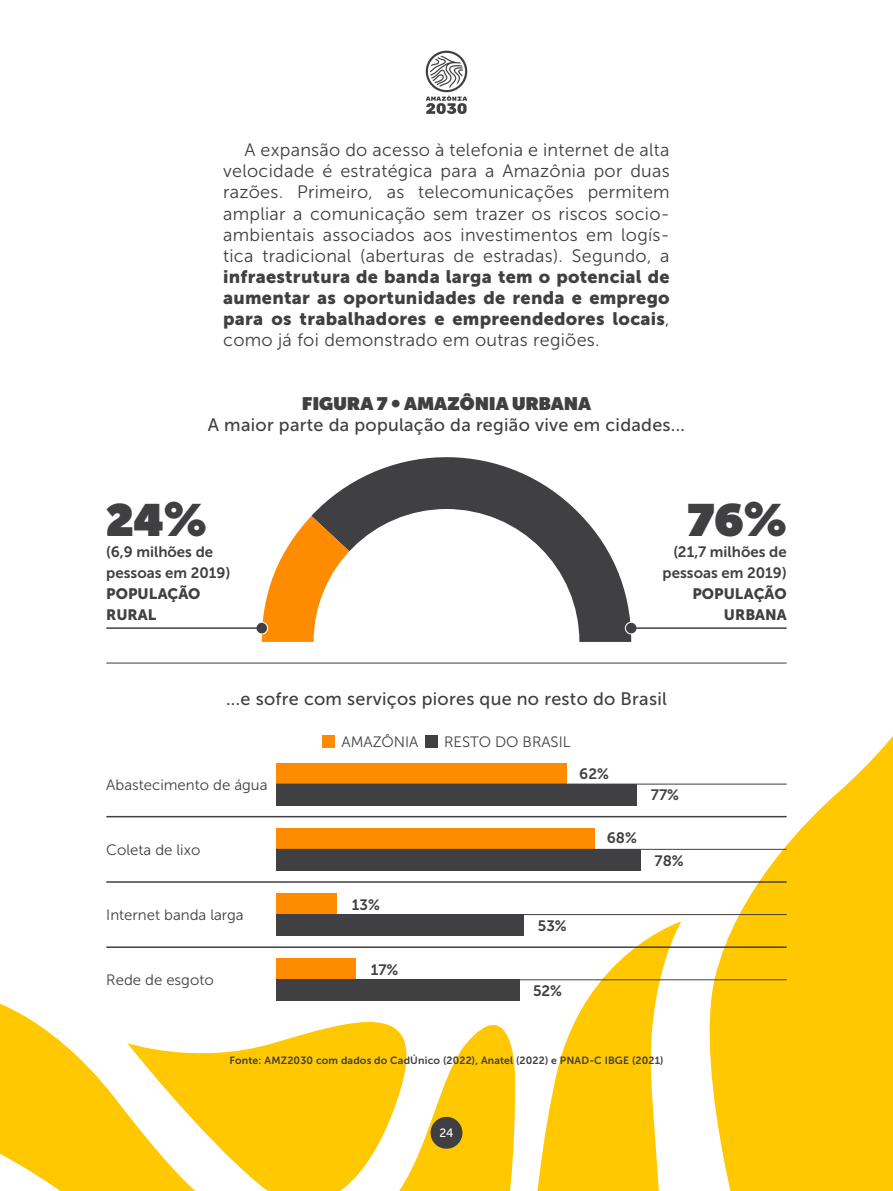
<style>
.page{position:relative;width:893px;height:1191px;background:#fff}
.page>*{position:absolute;margin:0;border:0;box-sizing:border-box;transform-origin:0 0}
.t1{font:900 45px "Museo Sans Display";color:#404042}
.t2{font:18px/21.1px "Museo Sans 300";letter-spacing:.015em;color:#404042;text-align:justify}
.t3{font:18px "Museo Sans 500";letter-spacing:.015em;color:#404042}
.t4{font:900 18px "Museo Sans Display";letter-spacing:.015em;color:#404042}
.t5{font:15px "Museo Sans 300";color:#404042}
.t6{font:15px/21px "Museo Sans 700";color:#404042}
.t7{font:15px "Museo Sans 900";color:#404042}
.t8{font:12px "Museo Sans 500";color:#fff}
.t9{font:10.5px "Museo Sans 700";letter-spacing:.015em;color:#404042}
.s1{font-family:"Museo Sans 900"}
</style>
<div class="page">
<svg style="left:262px;top:663px;width:369px;height:155px"></svg>
<svg style="left:311px;top:457px;width:320px;height:185px;fill:#404042"></svg>
<svg style="left:262px;top:516px;width:141px;height:126px"></svg>
<div style="left:314px;top:509px;width:265px;height:266px;background:#fff;border-radius:50%"></div>
<svg style="left:694px;top:736px;width:199px;height:455px;fill:#ffc800"></svg>
<svg style="left:276px;top:921px;width:405px;height:270px"></svg>
<svg style="left:0;top:1001px;width:518px;height:190px;fill:#ffc800"></svg>
<svg style="left:127px;top:1001px;width:300px;height:190px;fill:#ffc800"></svg>
<hr style="left:106px;top:881px;width:681px;height:1px;background:#404042">
<hr style="left:106px;top:946px;width:681px;height:2px;background:#404042">
<div style="left:276px;top:828px;width:318px;height:21px;background:#ff8c00"></div>
<div style="left:276px;top:849px;width:365px;height:21px;background:#404042"></div>
<hr style="left:276px;top:849px;width:511px;height:1px;background:#404042">
<hr style="left:106px;top:816px;width:681px;height:1px;background:#404042">
<hr style="left:106px;top:662px;width:681px;height:1px;background:#404042">
<svg style="left:255px;top:622px;width:13px;height:12px"></svg>
<div style="left:276px;top:958px;width:80px;height:21px;background:#ff8c00"></div>
<div style="left:276px;top:979px;width:244px;height:22px;background:#404042"></div>
<svg style="left:625px;top:622px;width:13px;height:12px"></svg>
<div style="left:256px;top:623px;width:11px;height:10px;background:#404042;border-radius:50%"></div>
<div style="left:626px;top:623px;width:10px;height:10px;background:#404042;border-radius:50%"></div>
<div style="left:276px;top:763px;width:290px;height:21px;background:#ff8c00"></div>
<hr style="left:276px;top:979px;width:511px;height:1px;background:#404042">
<div style="left:276px;top:784px;width:361px;height:21px;background:#404042"></div>
<hr style="left:276px;top:783px;width:511px;height:1px;background:#404042">
<div style="left:322px;top:734px;width:13px;height:13px;background:#ff8c00"></div>
<div style="left:425px;top:734px;width:13px;height:13px;background:#404042"></div>
<div style="left:276px;top:893px;width:61px;height:21px;background:#ff8c00"></div>
<div style="left:276px;top:914px;width:248px;height:21px;background:#404042"></div>
<hr style="left:276px;top:914px;width:511px;height:1px;background:#404042">
<hr style="left:106px;top:627px;width:156px;height:2px;background:#404042">
<hr style="left:631px;top:627px;width:156px;height:2px;background:#404042">
<svg style="left:426px;top:51px;width:41px;height:63px"></svg>
<div style="left:431px;top:1117px;width:31px;height:31px;background:#404042;border-radius:50%"></div>
<div style="left:431px;top:1116px;width:31px;height:32px;border:2px solid #404042;border-radius:50%"></div>
<p class="t2" style="left:223px;top:140px;width:448px;text-indent:21px">A expansão do acesso à telefonia e internet de alta velocidade é estratégica para a Amazônia por duas razões. Primeiro, as telecomunicações permitem ampliar a comunicação sem trazer os riscos socio&shy;ambientais associados aos investimentos em logís&shy;tica tradicional (aberturas de estradas). Segundo, a <span class="s1">infraestrutura de banda larga tem o potencial de aumentar as oportunidades de renda e emprego para os trabalhadores e empreendedores locais</span>, como já foi demonstrado em outras regiões.</p>
<p class="t4" style="left:302px;top:392px;width:290px">FIGURA 7 • AMAZÔNIA URBANA</p>
<p class="t3" style="left:208px;top:415px;width:479px">A maior parte da população da região vive em cidades...</p>
<p class="t1" style="left:106px;top:493px;width:102px">24%</p>
<p class="t6" style="left:106px;top:541px;width:126px">(6,9 milhões de pessoas em 2019)</p>
<p class="t7" style="left:106px;top:585px;width:96px">POPULAÇÃO</p>
<p class="t7" style="left:106px;top:606px;width:51px">RURAL</p>
<p class="t1" style="left:688px;top:493px;width:101px">76%</p>
<p class="t6" style="left:663px;top:562px;width:126px">pessoas em 2019)</p>
<p class="t7" style="left:692px;top:585px;width:96px">POPULAÇÃO</p>
<p class="t7" style="left:724px;top:606px;width:64px">URBANA</p>
<p class="t6" style="left:673px;top:541px;width:115px">(21,7 milhões de</p>
<p class="t3" style="left:226px;top:689px;width:442px">...e sofre com serviços piores que no resto do Brasil</p>
<p class="t5" style="left:106px;top:776px;width:163px">Abastecimento de água</p>
<p class="t5" style="left:106px;top:841px;width:96px">Coleta de lixo</p>
<p class="t5" style="left:106px;top:907px;width:139px">Internet banda larga</p>
<p class="t5" style="left:106px;top:972px;width:109px">Rede de esgoto</p>
<p class="t5" style="left:342px;top:733px;width:78px">AMAZÔNIA</p>
<p class="t5" style="left:444px;top:733px;width:128px">RESTO DO BRASIL</p>
<p class="t6" style="left:579px;top:763px;width:31px">62%</p>
<p class="t6" style="left:607px;top:827px;width:32px">68%</p>
<p class="t6" style="left:352px;top:894px;width:30px">13%</p>
<p class="t6" style="left:371px;top:959px;width:29px">17%</p>
<p class="t6" style="left:538px;top:915px;width:31px">53%</p>
<p class="t6" style="left:533px;top:980px;width:31px">52%</p>
<p class="t6" style="left:651px;top:784px;width:30px">77%</p>
<p class="t6" style="left:655px;top:850px;width:31px">78%</p>
<p class="t9" style="left:229px;top:1054px;width:435px">Fonte: AMZ2030 com dados do CadÚnico (2022), Anatel (2022) e PNAD-C IBGE (2021)</p>
<p class="t8" style="left:439px;top:1126px;width:15px">24</p>
</div>
